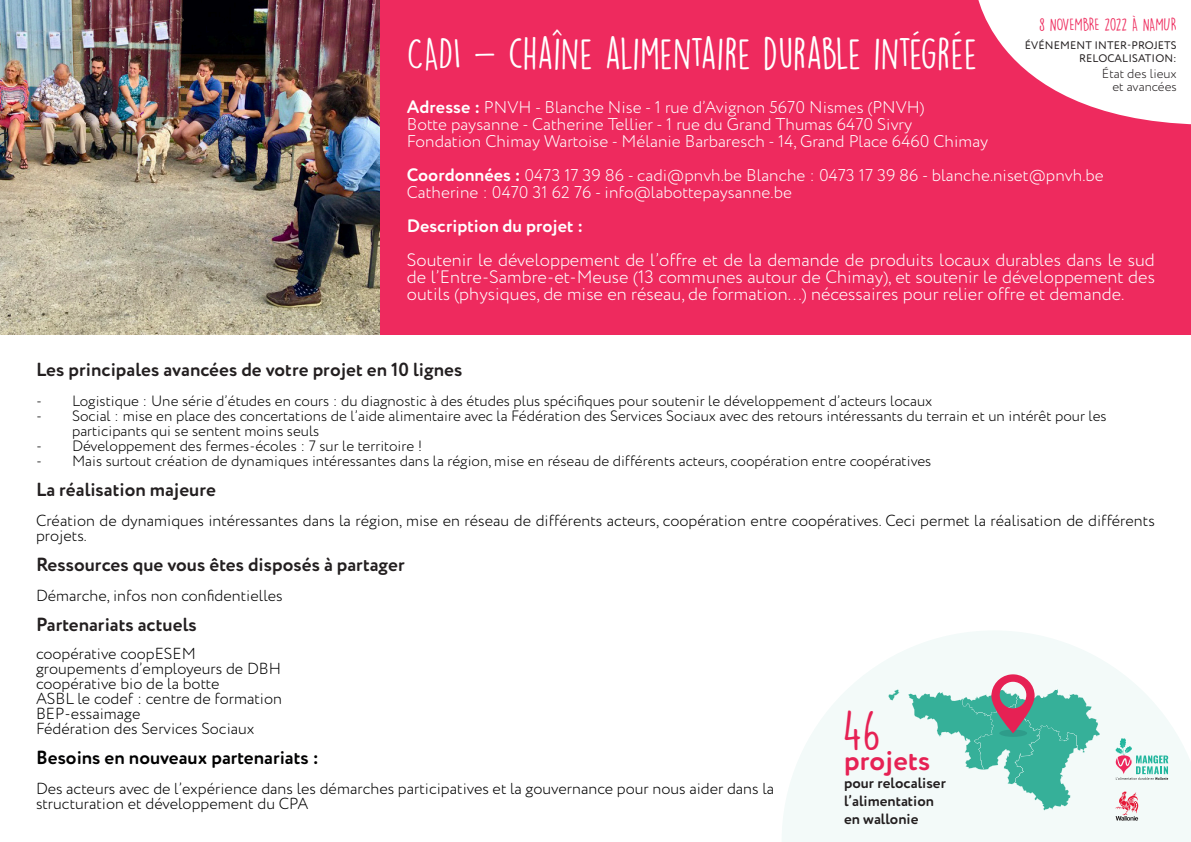
<style>
.page{position:relative;width:1191px;height:842px;background:#fff}
.page>*{position:absolute;margin:0;border:0;box-sizing:border-box;transform-origin:0 0}
.t1{font:48px "DK Lemon Yellow Sun";color:#e62154}
.t2{font:40px "DK Lemon Yellow Sun";color:#fff}
.t3{font:700 28px "Circe Rounded";color:#e62154}
.t4{font:700 19px "Circe Rounded";color:#231f20}
.t5{font:700 19px "Circe Rounded";color:#000001}
.t6{font:300 18px/17px "Circe Rounded";color:#fff;text-align:justify}
.t7{font:700 18px "Circe Rounded";color:#fff}
.t8{font:300 17px "Circe Rounded";color:#fff}
.t9{font:300 16px/15px "Circe Rounded";color:#000001}
.t10{font:16px "DK Lemon Yellow Sun";letter-spacing:-.02em;color:#ee2f60}
.t11{font:300 15px/15px "Circe Rounded";color:#000001}
.t12{font:700 15px "Circe Rounded";color:#231f20}
.t13{font:300 13px "Circe Rounded";color:#231f20}
.t14{font:11px "Circe Rounded";letter-spacing:.01em;color:#231f20}
.s1{font-weight:700;font-size:18px}
</style>
<div class="page">
<div style="left:380px;top:0;width:811px;height:334px;background:#ee2a5e"></div>
<svg style="left:978px;top:0;width:213px;height:125px"></svg>
<svg style="left:782px;top:631px;width:409px;height:211px;fill:#f3faf9"></svg>
<svg style="left:1115px;top:738px;width:53px;height:42px"></svg>
<svg style="left:888px;top:674px;width:212px;height:137px"></svg>
<svg style="left:1115px;top:791px;width:23px;height:30px"></svg>
<img style="left:0;top:0;width:380px;height:334px">
<p class="t10" style="left:1039px;top:15px;width:139px">8 NOVEMBRE 2022 À NAMUR</p>
<p class="t2" style="left:407px;top:29px;width:572px">CADI - CHAÎNE ALIMENTAIRE DURABLE INTÉGRÉE</p>
<p class="t14" style="left:1024px;top:39px;width:153px">ÉVÉNEMENT INTER-PROJETS</p>
<p class="t14" style="left:1079px;top:52px;width:99px">RELOCALISATION:</p>
<p class="t13" style="left:1101px;top:66px;width:76px">État des lieux</p>
<p class="t13" style="left:1112px;top:79px;width:66px">et avancées</p>
<p class="t8" style="left:407px;top:98px;width:519px"><span class="s1">Adresse :</span> PNVH - Blanche Nise - 1 rue d’Avignon 5670 Nismes (PNVH)</p>
<p class="t8" style="left:407px;top:115px;width:507px">Botte paysanne - Catherine Tellier - 1 rue du Grand Thumas 6470 Sivry</p>
<p class="t8" style="left:407px;top:132px;width:583px">Fondation Chimay Wartoise - Mélanie Barbaresch - 14, Grand Place 6460 Chimay</p>
<p class="t8" style="left:407px;top:166px;width:698px"><span class="s1">Coordonnées :</span> 0473 17 39 86 - cadi@pnvh.be Blanche : 0473 17 39 86 - blanche.niset@pnvh.be</p>
<p class="t8" style="left:407px;top:183px;width:386px">Catherine : 0470 31 62 76 - info@labottepaysanne.be</p>
<p class="t7" style="left:407px;top:215px;width:178px">Description du projet :</p>
<p class="t6" style="left:407px;top:252px;width:749px">Soutenir le développement de l’offre et de la demande de produits locaux durables dans le sud de l’Entre-Sambre-et-Meuse (13 communes autour de Chimay), et soutenir le développement des outils (physiques, de mise en réseau, de formation...) nécessaires pour relier offre et demande.</p>
<p class="t4" style="left:36px;top:358px;width:428px">Les principales avancées de votre projet en 10 lignes</p>
<p class="t11" style="left:36px;top:394px;width:897px">- Logistique : Une série d’études en cours : du diagnostic à des études plus spécifiques pour soutenir le développement d’acteurs locaux</p>
<p class="t11" style="left:72px;top:409px;width:1036px;text-indent:-36px">- Social : mise en place des concertations de l’aide alimentaire avec la Fédération des Services Sociaux avec des retours intéressants du terrain et un intérêt pour les participants qui se sentent moins seuls</p>
<p class="t11" style="left:36px;top:439px;width:388px">- Développement des fermes-écoles : 7 sur le territoire !</p>
<p class="t11" style="left:36px;top:454px;width:897px">- Mais surtout création de dynamiques intéressantes dans la région, mise en réseau de différents acteurs, coopération entre coopératives</p>
<p class="t4" style="left:36px;top:478px;width:182px">La réalisation majeure</p>
<p class="t9" style="left:36px;top:514px;width:1120px">Création de dynamiques intéressantes dans la région, mise en réseau de différents acteurs, coopération entre coopératives. Ceci permet la réalisation de différents projets.</p>
<p class="t4" style="left:36px;top:553px;width:370px">Ressources que vous êtes disposés à partager</p>
<p class="t9" style="left:36px;top:589px;width:248px">Démarche, infos non confidentielles</p>
<p class="t4" style="left:36px;top:613px;width:162px">Partenariats actuels</p>
<p class="t9" style="left:36px;top:646px;width:161px">coopérative coopESEM</p>
<p class="t9" style="left:36px;top:661px;width:247px">groupements d’employeurs de DBH</p>
<p class="t9" style="left:36px;top:676px;width:185px">coopérative bio de la botte</p>
<p class="t9" style="left:36px;top:691px;width:248px">ASBL le codef : centre de formation</p>
<p class="t9" style="left:36px;top:706px;width:106px">BEP-essaimage</p>
<p class="t9" style="left:36px;top:721px;width:220px">Fédération des Services Sociaux</p>
<p class="t5" style="left:36px;top:746px;width:284px">Besoins en nouveaux partenariats :</p>
<p class="t9" style="left:36px;top:781px;width:739px">Des acteurs avec de l’expérience dans les démarches participatives et la gouvernance pour nous aider dans la structuration et développement du CPA</p>
<p class="t1" style="left:842px;top:701px;width:40px">46</p>
<p class="t3" style="left:844px;top:744px;width:88px">projets</p>
<p class="t12" style="left:844px;top:774px;width:103px">pour relocaliser</p>
<p class="t12" style="left:844px;top:792px;width:91px">l’alimentation</p>
<p class="t12" style="left:844px;top:810px;width:76px">en wallonie</p>
</div>
